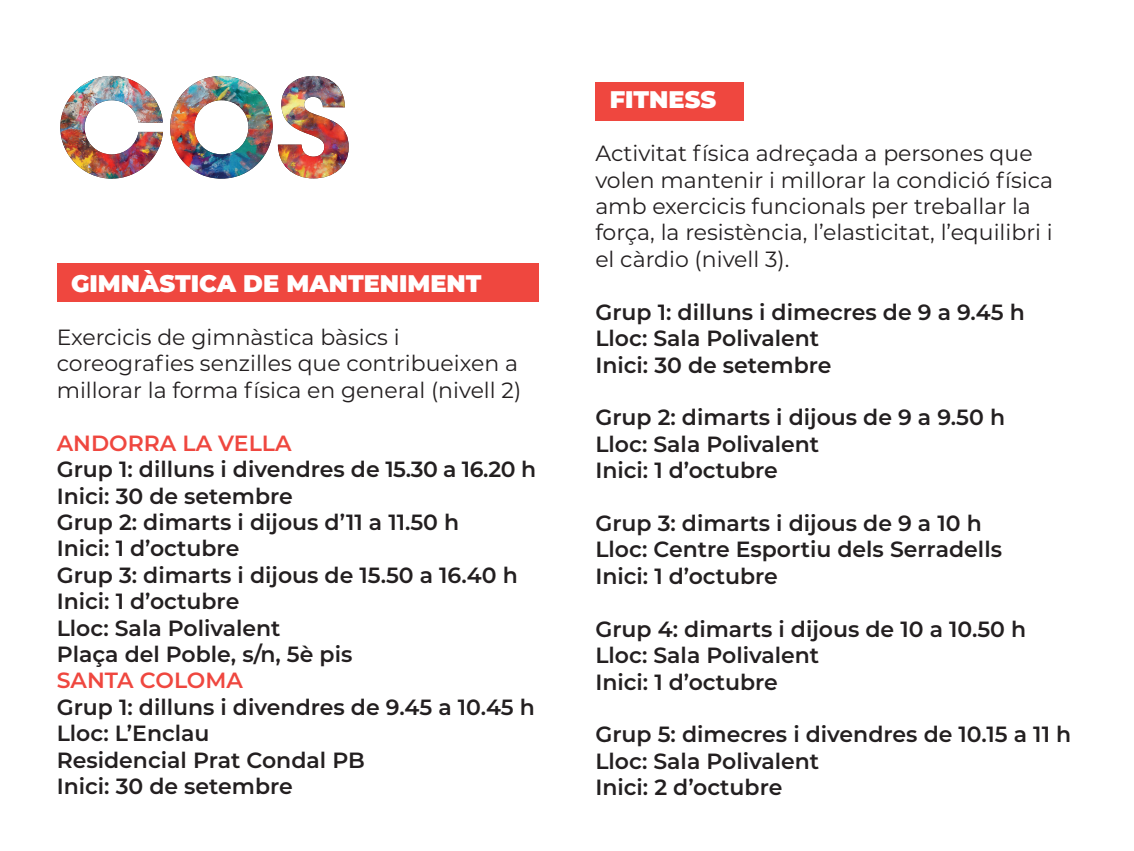
<style>
.page{position:relative;width:1134px;height:851px;background:#fff}
.page>*{position:absolute;margin:0;border:0;box-sizing:border-box;transform-origin:0 0}
.t1{font:900 24px "Montserrat";color:#fff}
.t2{font:600 22px/26.4px "Montserrat";color:#231f20}
.t3{font:22px/26.4px "Montserrat";color:#231f20}
.t4{font:600 22px "Montserrat";color:#ef473f}
</style>
<div class="page">
<div style="left:57px;top:264px;width:482px;height:38px;background:#ef473f"></div>
<div style="left:595px;top:82px;width:149px;height:38px;background:#ef473f"></div>
<img style="left:60px;top:76px;width:289px;height:102px">
<p class="t1" style="left:71px;top:265px;width:412px">GIMNÀSTICA DE MANTENIMENT</p>
<p class="t3" style="left:57px;top:323px;width:466px">Exercicis de gimnàstica bàsics i coreografies senzilles que contribueixen a millorar la forma física en general (nivell 2)</p>
<p class="t4" style="left:57px;top:427px;width:236px">ANDORRA LA VELLA</p>
<p class="t2" style="left:57px;top:455px;width:481px">Grup 1: dilluns i divendres de 15.30 a 16.20 h<br>Inici: 30 de setembre<br>Grup 2: dimarts i dijous d’11 a 11.50 h<br>Inici: 1 d’octubre<br>Grup 3: dimarts i dijous de 15.50 a 16.40 h<br>Inici: 1 d’octubre<br>Lloc: Sala Polivalent<br>Plaça del Poble, s/n, 5è pis</p>
<p class="t4" style="left:57px;top:665px;width:188px">SANTA COLOMA</p>
<p class="t2" style="left:57px;top:692px;width:480px">Grup 1: dilluns i divendres de 9.45 a 10.45 h<br>Lloc: L’Enclau<br>Residencial Prat Condal PB<br>Inici: 30 de setembre</p>
<p class="t1" style="left:610px;top:82px;width:108px">FITNESS</p>
<p class="t3" style="left:595px;top:139px;width:459px">Activitat física adreçada a persones que volen mantenir i millorar la condició física amb exercicis funcionals per treballar la força, la resistència, l’elasticitat, l’equilibri i el càrdio (nivell 3).</p>
<p class="t2" style="left:595px;top:297px;width:431px">Grup 1: dilluns i dimecres de 9 a 9.45 h<br>Lloc: Sala Polivalent<br>Inici: 30 de setembre</p>
<p class="t2" style="left:595px;top:403px;width:411px">Grup 2: dimarts i dijous de 9 a 9.50 h<br>Lloc: Sala Polivalent<br>Inici: 1 d’octubre</p>
<p class="t2" style="left:595px;top:509px;width:408px">Grup 3: dimarts i dijous de 9 a 10 h<br>Lloc: Centre Esportiu dels Serradells<br>Inici: 1 d’octubre</p>
<p class="t2" style="left:595px;top:614px;width:432px">Grup 4: dimarts i dijous de 10 a 10.50 h<br>Lloc: Sala Polivalent<br>Inici: 1 d’octubre</p>
<p class="t2" style="left:595px;top:720px;width:477px">Grup 5: dimecres i divendres de 10.15 a 11 h<br>Lloc: Sala Polivalent<br>Inici: 2 d’octubre</p>
</div>
